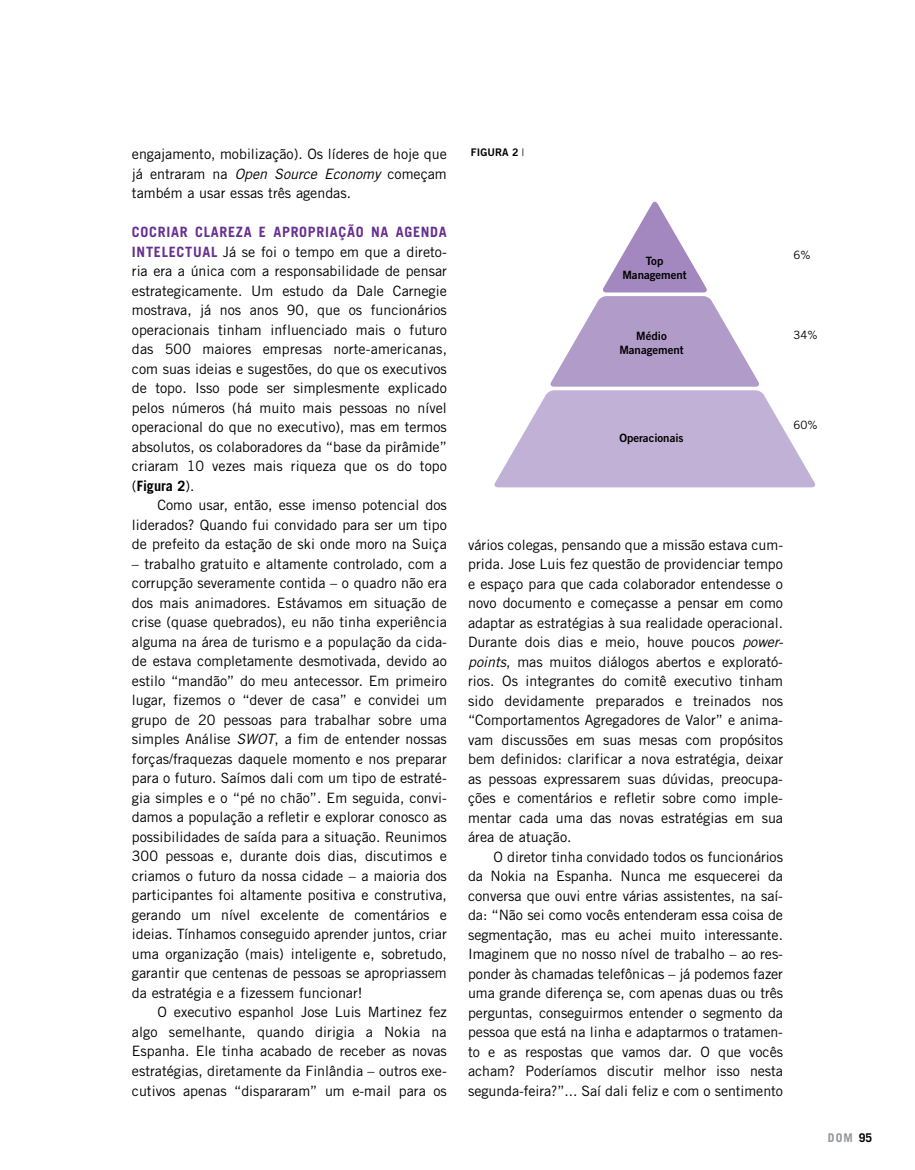
<style>
.page{position:relative;width:915px;height:1170px;background:#fff}
.page>*{position:absolute;margin:0;border:0;box-sizing:border-box;transform-origin:0 0}
.t1{font:14.25px/19.5px "Trade Gothic LT Std";color:#000;text-align:justify}
.t2{font:700 12px "Trade Gothic LT Std";color:#939598}
.t3{font:11.4px/13.8px "Trade Gothic LT Std Bd 2";color:#000;text-align:center}
.t4{font:11.4px "Trade Gothic LT Std";color:#000}
.t5{font:10.5px "Trade Gothic LT Std Bd 2";letter-spacing:.01em;color:#000}
.s1{font-style:italic}
.s2{font-weight:700;color:#662f90}
.s3{font-weight:700}
.s4{font-family:"Trade Gothic LT Std"}
.s5{color:#000}
</style>
<div class="page">
<svg style="left:494px;top:201px;width:321px;height:286px"></svg>
<p class="t1" style="left:132px;top:144px;width:316px">engajamento, mobilização). Os líderes de hoje que já entraram na <span class="s1">Open Source Economy</span> começam também a usar essas três agendas.</p>
<p class="t1" style="left:132px;top:222px;width:316px"><span class="s2">COCRIAR CLAREZA E APROPRIAÇÃO NA AGENDA INTELECTUAL</span> Já se foi o tempo em que a direto&shy;ria era a única com a responsabilidade de pensar estrategicamente. Um estudo da Dale Carnegie mostrava, já nos anos 90, que os funcionários operacionais tinham influenciado mais o futuro das 500 maiores empresas norte-americanas, com suas ideias e sugestões, do que os executivos de topo. Isso pode ser simplesmente explicado pelos números (há muito mais pessoas no nível operacional do que no executivo), mas em termos absolutos, os colaboradores da “base da pirâmide” criaram 10 vezes mais riqueza que os do topo (<span class="s3">FIGURA 2</span>).</p>
<p class="t1" style="left:132px;top:495px;width:316px;text-indent:26px">Como usar, então, esse imenso potencial dos liderados? Quando fui convidado para ser um tipo de prefeito da estação de ski onde moro na Suiça</p>
<p class="t1" style="left:132px;top:554px;width:316px">– trabalho gratuito e altamente controlado, com a corrupção severamente contida – o quadro não era dos mais animadores. Estávamos em situação de crise (quase quebrados), eu não tinha experiência alguma na área de turismo e a população da cida&shy;de estava completamente desmotivada, devido ao estilo “mandão” do meu antecessor. Em primeiro lugar, fizemos o “dever de casa” e convidei um grupo de 20 pessoas para trabalhar sobre uma simples Análise <span class="s1">SWOT</span>, a fim de entender nossas forças/fraquezas daquele momento e nos preparar para o futuro. Saímos dali com um tipo de estraté&shy;gia simples e o “pé no chão”. Em seguida, convi&shy;damos a população a refletir e explorar conosco as possibilidades de saída para a situação. Reunimos 300 pessoas e, durante dois dias, discutimos e criamos o futuro da nossa cidade – a maioria dos participantes foi altamente positiva e construtiva, gerando um nível excelente de comentários e ideias. Tínhamos conseguido aprender juntos, criar uma organização (mais) inteligente e, sobretudo, garantir que centenas de pessoas se apropriassem da estratégia e a fizessem funcionar!</p>
<p class="t1" style="left:132px;top:1002px;width:316px;text-indent:26px">O executivo espanhol Jose Luis Martinez fez algo semelhante, quando dirigia a Nokia na Espanha. Ele tinha acabado de receber as novas estratégias, diretamente da Finlândia – outros exe&shy;cutivos apenas “dispararam” um e-mail para os</p>
<p class="t5" style="left:470px;top:146px;width:55px">Figura 2 <span class="s4">|</span></p>
<p class="t3" style="left:622px;top:254px;width:66px">Top<br>Management</p>
<p class="t3" style="left:619px;top:329px;width:66px">Médio<br>Management</p>
<p class="t3" style="left:619px;top:430px;width:66px">Operacionais</p>
<p class="t4" style="left:793px;top:248px;width:19px">6%</p>
<p class="t4" style="left:793px;top:328px;width:26px">34%</p>
<p class="t4" style="left:793px;top:418px;width:26px">60%</p>
<p class="t1" style="left:468px;top:534px;width:316px">vários colegas, pensando que a missão estava cum&shy;prida. Jose Luis fez questão de providenciar tempo e espaço para que cada colaborador entendesse o novo documento e começasse a pensar em como adaptar as estratégias à sua realidade operacional.<br>Durante dois dias e meio, houve poucos <span class="s1">power&shy;points</span>, mas muitos diálogos abertos e explorató&shy;rios. Os integrantes do comitê executivo tinham sido devidamente preparados e treinados nos “Comportamentos Agregadores de Valor” e anima&shy;vam discussões em suas mesas com propósitos bem definidos: clarificar a nova estratégia, deixar as pessoas expressarem suas dúvidas, preocupa&shy;ções e comentários e refletir sobre como imple&shy;mentar cada uma das novas estratégias em sua área de atuação.</p>
<p class="t1" style="left:468px;top:846px;width:316px;text-indent:26px">O diretor tinha convidado todos os funcionários da Nokia na Espanha. Nunca me esquecerei da conversa que ouvi entre várias assistentes, na saí&shy;da: “Não sei como vocês entenderam essa coisa de segmentação, mas eu achei muito interessante.<br>Imaginem que no nosso nível de trabalho – ao res&shy;ponder às chamadas telefônicas – já podemos fazer uma grande diferença se, com apenas duas ou três perguntas, conseguirmos entender o segmento da pessoa que está na linha e adaptarmos o tratamen&shy;to e as respostas que vamos dar. O que vocês acham? Poderíamos discutir melhor isso nesta segunda-feira?”... Saí dali feliz e com o sentimento</p>
<p class="t2" style="left:827px;top:1130px;width:46px">DOM <span class="s5">95</span></p>
</div>
